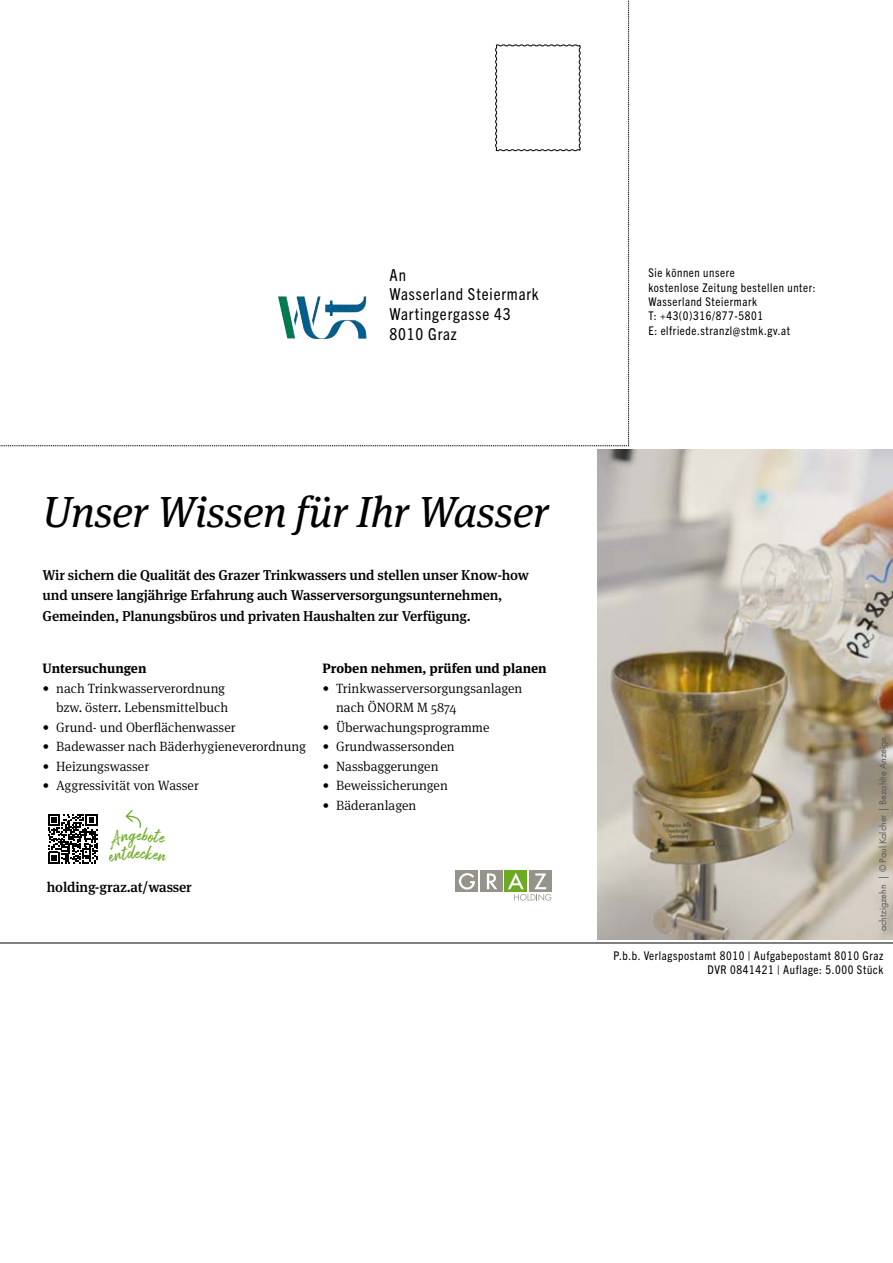
<style>
.page{position:relative;width:893px;height:1263px;background:#fff}
.page>*{position:absolute;margin:0;border:0;box-sizing:border-box;transform-origin:0 0}
.t1{font:italic 43.5px "Meta Serif Pro";letter-spacing:-.01em;color:#000}
.t2{font:condensed 16.5px/19.8px "Trade Gothic Next LT Pro";letter-spacing:.05em;color:#000}
.t3{font:500 14.25px/20.2px "Meta Serif Pro";letter-spacing:-.01em;color:#000}
.t4{font:300 13.5px/19.5px "Meta Serif Pro";color:#000;text-align:right}
.t5{font:700 13.5px "Meta Serif Pro";color:#000}
.t6{font:condensed 12px/14.4px "Trade Gothic Next LT Pro";letter-spacing:.05em;color:#000;text-align:right}
.t7{font:10.05px "Futura PT";color:#565655}
</style>
<div class="page">
<hr style="left:0;top:943px;width:893px;height:1px;background:#000">
<img style="left:598px;top:450px;width:295px;height:489px">
<div style="left:456px;top:870px;width:22px;height:22px;background:#95938a"></div>
<div style="left:480px;top:870px;width:22px;height:22px;background:#95938a"></div>
<div style="left:505px;top:870px;width:22px;height:22px;background:#6caa24"></div>
<div style="left:529px;top:870px;width:22px;height:22px;background:#95938a"></div>
<svg style="left:459px;top:873px;width:16px;height:16px"></svg>
<svg style="left:487px;top:873px;width:10px;height:16px"></svg>
<svg style="left:508px;top:873px;width:43px;height:28px"></svg>
<svg style="left:48px;top:814px;width:49px;height:49px"></svg>
<svg style="left:0;top:0;width:629px;height:451px"></svg>
<svg style="left:125px;top:810px;width:16px;height:18px"></svg>
<p class="t2" style="left:390px;top:264px;width:151px">An<br>Wasserland Steiermark<br>Wartingergasse 43<br>8010 Graz</p>
<h1 class="t1" style="left:43px;top:480px;width:508px">Unser Wissen für Ihr Wasser</h1>
<p class="t3" style="left:43px;top:564px;width:488px">Wir sichern die Qualität des Grazer Trinkwassers und stellen unser Know-how und unsere langjährige Erfahrung auch Wasserversorgungsunternehmen,<br>Gemeinden, Planungsbüros und privaten Haushalten zur Verfügung.</p>
<p class="t5" style="left:43px;top:658px;width:105px">Untersuchungen</p>
<p class="t4" style="left:43px;top:678px;width:187px">• nach Trinkwasserverordnung bzw. österr. Lebensmittelbuch</p>
<p class="t4" style="left:43px;top:717px;width:195px">• Grund- und Oberflächenwasser</p>
<p class="t4" style="left:43px;top:736px;width:265px">• Badewasser nach Bäderhygieneverordnung</p>
<p class="t4" style="left:43px;top:756px;width:108px">• Heizungswasser</p>
<p class="t4" style="left:43px;top:775px;width:158px">• Aggressivität von Wasser</p>
<p class="t5" style="left:322px;top:658px;width:226px">Proben nehmen, prüfen und planen</p>
<p class="t4" style="left:336px;top:678px;width:188px;text-align:left;text-indent:-14px">• Trinkwasserversorgungsanlagen nach ÖNORM M 5874</p>
<p class="t4" style="left:322px;top:717px;width:169px">• Überwachungsprogramme</p>
<p class="t4" style="left:322px;top:736px;width:134px">• Grundwassersonden</p>
<p class="t4" style="left:322px;top:756px;width:118px">• Nassbaggerungen</p>
<p class="t4" style="left:322px;top:775px;width:127px">• Beweissicherungen</p>
<p class="t4" style="left:322px;top:795px;width:95px">• Bäderanlagen</p>
<p class="t3" style="left:47px;top:876px;width:147px">holding-graz.at/wasser</p>
<p class="t6" style="left:648px;top:265px;width:169px;text-align:left">Sie können unsere<br>kostenlose Zeitung bestellen unter:<br>Wasserland Steiermark<br>T: +43(0)316/877-5801<br>E: elfriede.stranzl@stmk.gv.at</p>
<p class="t7" style="left:877px;top:931px;width:196px;rotate:-90deg">achtzigzehn | © Paul Kalcher | Bezahlte Anzeige</p>
<p class="t6" style="left:613px;top:947px;width:271px">P.b.b. Verlagspostamt 8010 | Aufgabepostamt 8010 Graz<br>DVR 0841421 | Auflage: 5.000 Stück</p>
</div>
